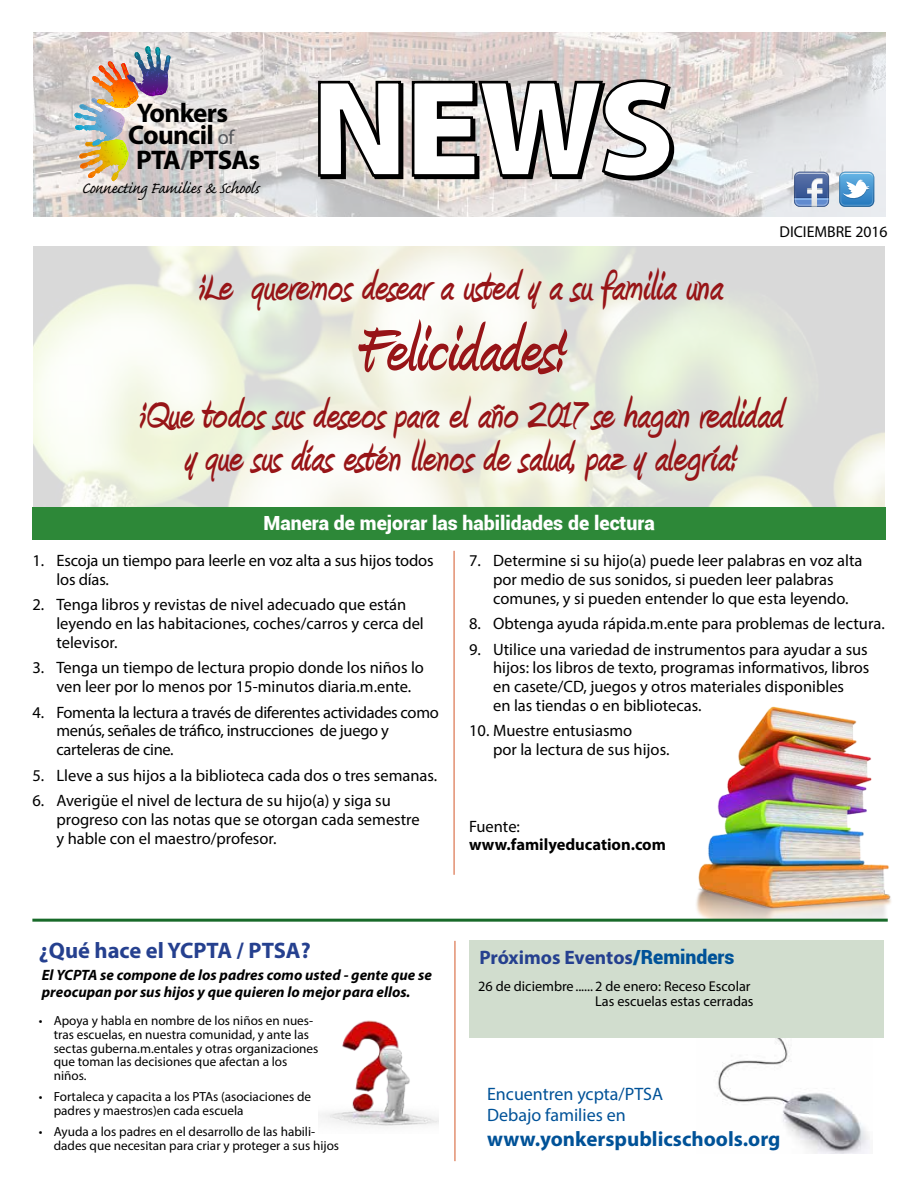
<style>
.page{position:relative;width:918px;height:1188px;background:#fff}
.page>*{position:absolute;margin:0;border:0;box-sizing:border-box;transform-origin:0 0}
.t1{font:700 79.5px "Amienne";letter-spacing:-.01em;color:#971417}
.t2{font:700 49.65px/43.5px "Amienne";color:#971417;text-align:center}
.t3{font:700 27px/23.7px "Myriad Pro";letter-spacing:-.025em;color:#000}
.t4{font:700 22.5px "Myriad Pro";color:#25408f}
.t5{font:700 21px "Myriad Pro";color:#005298}
.t6{font:20.4px "Caflisch Script Pro";letter-spacing:-.025em;color:#000}
.t7{font:900 19.5px "Roboto";color:#fff}
.t8{font:700 19.5px "Myriad Pro";letter-spacing:-.005em;color:#25408f}
.t9{font:18px/21.6px "Myriad Pro";color:#005298}
.t10{font:16.5px/18.8px "Myriad Pro";color:#000}
.t11{font:16.5px/18.8px "Myriad Pro";letter-spacing:-.02em;color:#000}
.t12{font:700 16.5px "Myriad Pro";color:#000}
.t13{font:15.75px "Myriad Pro";color:#000}
.t14{font:italic 700 15px/16.5px "Myriad Pro";color:#000}
.t15{font:14.25px/15px "Myriad Pro";color:#000}
.t16{font:13.2px/14px "Myriad Pro";color:#000}
.s1{font-weight:400;font-size:20.1px;color:#55565a}
.s2{font-weight:600;color:#55565a}
.s3{font-family:"Roboto";font-weight:900;color:#005298}
</style>
<div class="page">
<img style="left:717px;top:1038px;width:153px;height:115px">
<div style="left:469px;top:941px;width:415px;height:97px;background:#d1ddce"></div>
<img style="left:319px;top:1020px;width:119px;height:106px">
<img style="left:33px;top:32px;width:853px;height:185px">
<img style="left:74px;top:46px;width:98px;height:136px">
<svg style="left:317px;top:78px;width:359px;height:104px"></svg>
<svg style="left:794px;top:172px;width:35px;height:35px"></svg>
<svg style="left:839px;top:172px;width:35px;height:35px"></svg>
<img style="left:696px;top:706px;width:195px;height:212px">
<div style="left:32px;top:507px;width:854px;height:33px;background:#2d8838"></div>
<hr style="left:32px;top:919px;width:856px;height:3px;background:#186a29">
<hr style="left:454px;top:551px;width:1px;height:324px;background:#d4582a">
<hr style="left:455px;top:941px;width:1px;height:220px;background:#d4582a">
<h3 class="t3" style="left:128px;top:100px;width:134px;text-indent:9px">Yonkers<br>Council <span class="s1">of<br></span>PTA<span class="s2">/</span>PTSAs</h3>
<p class="t6" style="left:81px;top:177px;width:179px">Connecting Families &amp; Schools</p>
<p class="t13" style="left:780px;top:222px;width:110px">DICIEMBRE 2016</p>
<h2 class="t2" style="left:198px;top:266px;width:526px">¡Le queremos desear a usted y a su familia una</h2>
<h1 class="t1" style="left:356px;top:314px;width:209px">Felicidades!</h1>
<h2 class="t2" style="left:139px;top:394px;width:645px">¡Que todos sus deseos para el año 2017 se hagan realidad y que sus días estén llenos de salud, paz y alegría!</h2>
<p class="t7" style="left:263px;top:509px;width:393px">Manera de mejorar las habilidades de lectura</p>
<p class="t10" style="left:56px;top:551px;width:379px;text-indent:-24px">1. Escoja un tiempo para leerle en voz alta a sus hijos todos los días.</p>
<p class="t10" style="left:56px;top:595px;width:369px;text-indent:-24px">2. Tenga libros y revistas de nivel adecuado que están leyendo en las habitaciones, coches/carros y cerca del televisor.</p>
<p class="t10" style="left:56px;top:658px;width:369px;text-indent:-24px">3. Tenga un tiempo de lectura propio donde los niños lo ven leer por lo menos por 15-minutos diaria.m.ente.</p>
<p class="t11" style="left:56px;top:702px;width:384px;text-indent:-24px">4. Fomenta la lectura a través de diferentes actividades como menús, señales de tráfico, instrucciones de juego y carteleras de cine.</p>
<p class="t10" style="left:32px;top:765px;width:406px">5. Lleve a sus hijos a la biblioteca cada dos o tres semanas.</p>
<p class="t10" style="left:56px;top:791px;width:365px;text-indent:-24px">6. Averigüe el nivel de lectura de su hijo(a) y siga su progreso con las notas que se otorgan cada semestre y hable con el maestro/profesor.</p>
<p class="t10" style="left:493px;top:551px;width:371px;text-indent:-24px">7. Determine si su hijo(a) puede leer palabras en voz alta por medio de sus sonidos, si pueden leer palabras comunes, y si pueden entender lo que esta leyendo.</p>
<p class="t10" style="left:469px;top:614px;width:417px">8. Obtenga ayuda rápida.m.ente para problemas de lectura.</p>
<p class="t10" style="left:493px;top:639px;width:378px;text-indent:-24px">9. Utilice una variedad de instrumentos para ayudar a sus hijos: los libros de texto, programas informativos, libros en casete/CD, juegos y otros materiales disponibles<br>en las tiendas o en bibliotecas.</p>
<p class="t10" style="left:493px;top:721px;width:178px;text-indent:-24px">10. Muestre entusiasmo<br>por la lectura de sus hijos.</p>
<p class="t10" style="left:469px;top:816px;width:52px">Fuente:</p>
<p class="t12" style="left:469px;top:834px;width:198px">www.familyeducation.com</p>
<h3 class="t4" style="left:39px;top:935px;width:274px">¿Qué hace el YCPTA / PTSA?</h3>
<p class="t14" style="left:42px;top:966px;width:391px">El YCPTA se compone de los padres como usted - gente que se preocupan por sus hijos y que quieren lo mejor para ellos.</p>
<p class="t16" style="left:54px;top:1013px;width:266px;text-indent:-15px">• Apoya y habla en nombre de los niños en nues&shy;tras escuelas, en nuestra comunidad, y ante las sectas guberna.m.entales y otras organizaciones que toman las decisiones que afectan a los niños.</p>
<p class="t16" style="left:54px;top:1090px;width:259px;text-indent:-15px">• Fortaleca y capacita a los PTAs (asociaciones de padres y maestros)en cada escuela</p>
<p class="t16" style="left:54px;top:1124px;width:287px;text-indent:-15px">• Ayuda a los padres en el desarrollo de las habili&shy;dades que necesitan para criar y proteger a sus hijos</p>
<p class="t8" style="left:479px;top:944px;width:257px">Próximos Eventos<span class="s3">/Reminders</span></p>
<p class="t15" style="left:478px;top:979px;width:97px">26 de diciembre</p>
<p class="t15" style="left:595px;top:979px;width:160px">2 de enero: Receso Escolar<br>Las escuelas estas cerradas</p>
<p class="t9" style="left:487px;top:1082px;width:177px">Encuentren ycpta/PTSA<br>Debajo families en</p>
<p class="t5" style="left:487px;top:1126px;width:295px">www.yonkerspublicschools.org</p>
</div>
